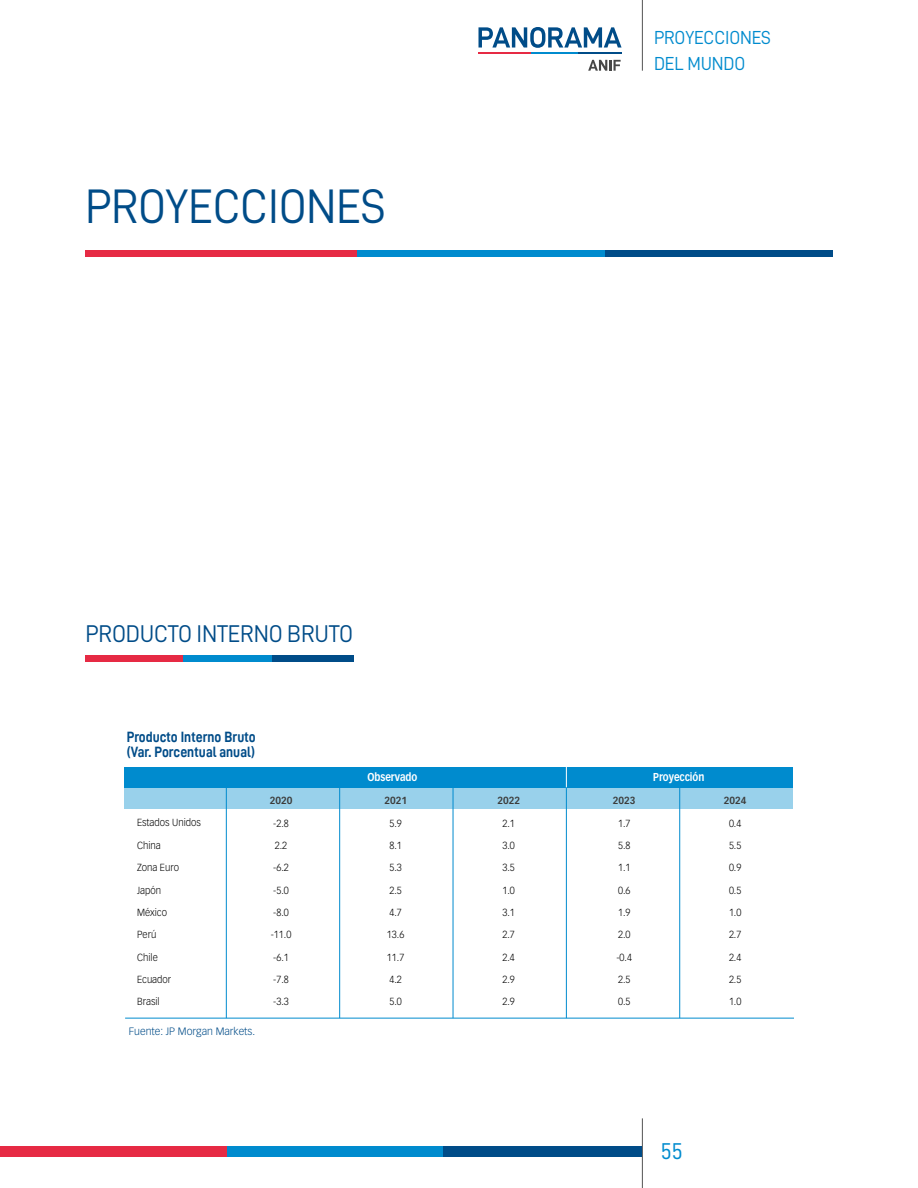
<style>
.page{position:relative;width:918px;height:1188px;background:#fff}
.page>*{position:absolute;margin:0;border:0;box-sizing:border-box;transform-origin:0 0}
.t1{font:48.6px "D DIN";letter-spacing:-.01em;color:#004c88;scale:.94 1}
.t2{font:24.3px "D DIN";letter-spacing:-.01em;color:#004c88;scale:.94 1}
.t3{font:22.95px "D DIN";color:#008bce}
.t4{font:18.9px/25.2px "D DIN";letter-spacing:-.01em;color:#008bce;scale:.94 1}
.t5{font:15px/15px "D DIN Bold";color:#004c88;scale:.9 1}
.t6{font:700 11.25px "Vectora LH";color:#fff;scale:.85 1}
.t7{font:300 10.5px "Vectora LH";color:#004c88}
.t8{font:300 10.2px/22.4px "Vectora LH";color:#000;scale:.94 1}
.t9{font:700 10.2px "Vectora LH";color:#3c3c3b;scale:.94 1}
</style>
<div class="page">
<hr style="left:642px;top:1118px;width:1px;height:70px;background:#525252">
<div style="left:226px;top:1146px;width:217px;height:10px;background:#008bce"></div>
<div style="left:443px;top:1146px;width:199px;height:10px;background:#004c88"></div>
<div style="left:0;top:1146px;width:227px;height:10px;background:#e62a44"></div>
<svg style="left:479px;top:27px;width:143px;height:21px"></svg>
<svg style="left:588px;top:60px;width:33px;height:11px"></svg>
<hr style="left:530px;top:52px;width:48px;height:2px;background:#008bce">
<hr style="left:578px;top:52px;width:44px;height:2px;background:#004c88">
<hr style="left:478px;top:52px;width:53px;height:2px;background:#e62a44">
<hr style="left:642px;top:0;width:1px;height:71px;background:#525252">
<div style="left:357px;top:250px;width:248px;height:7px;background:#008bce"></div>
<div style="left:605px;top:250px;width:228px;height:7px;background:#004c88"></div>
<div style="left:85px;top:250px;width:272px;height:7px;background:#e62a44"></div>
<div style="left:183px;top:655px;width:89px;height:7px;background:#008bce"></div>
<div style="left:272px;top:655px;width:82px;height:7px;background:#004c88"></div>
<div style="left:85px;top:655px;width:98px;height:7px;background:#e62a44"></div>
<div style="left:125px;top:767px;width:668px;height:21px;background:#008bce"></div>
<div style="left:125px;top:788px;width:668px;height:21px;background:#99d1eb"></div>
<svg style="left:566px;top:767px;width:1px;height:21px"></svg>
<hr style="left:125px;top:1018px;width:668px;height:1px;background:#008bce">
<hr style="left:226px;top:788px;width:1px;height:230px;background:#008bce">
<hr style="left:339px;top:788px;width:1px;height:230px;background:#008bce">
<hr style="left:453px;top:788px;width:1px;height:230px;background:#008bce">
<hr style="left:566px;top:788px;width:1px;height:230px;background:#008bce">
<hr style="left:679px;top:788px;width:1px;height:230px;background:#008bce">
<h1 class="t1" style="left:85px;top:180px;width:322px">PROYECCIONES</h1>
<h2 class="t2" style="left:85px;top:621px;width:286px">PRODUCTO INTERNO BRUTO</h2>
<h3 class="t5" style="left:127px;top:729px;width:145px">Producto Interno Bruto (Var. Porcentual anual)</h3>
<h3 class="t4" style="left:654px;top:25px;width:126px">PROYECCIONES<br>DEL MUNDO</h3>
<p class="t6" style="left:367px;top:771px;width:60px">Observado</p>
<p class="t6" style="left:653px;top:771px;width:62px">Proyección</p>
<p class="t8" style="left:137px;top:812px;width:69px">Estados Unidos<br>China<br>Zona Euro<br>Japón<br>México<br>Perú<br>Chile<br>Ecuador<br>Brasil</p>
<p class="t7" style="left:129px;top:1025px;width:128px">Fuente: JP Morgan Markets.</p>
<p class="t9" style="left:270px;top:794px;width:26px">2020</p>
<p class="t9" style="left:384px;top:794px;width:26px">2021</p>
<p class="t9" style="left:497px;top:794px;width:26px">2022</p>
<p class="t9" style="left:613px;top:794px;width:26px">2023</p>
<p class="t9" style="left:724px;top:794px;width:26px">2024</p>
<p class="t8" style="left:273px;top:812px;width:18px">-2.8</p>
<p class="t8" style="left:389px;top:812px;width:15px">5.9</p>
<p class="t8" style="left:503px;top:812px;width:15px">2.1</p>
<p class="t8" style="left:618px;top:812px;width:15px">1.7</p>
<p class="t8" style="left:729px;top:812px;width:15px">0.4</p>
<p class="t8" style="left:275px;top:834px;width:15px">2.2</p>
<p class="t8" style="left:389px;top:834px;width:15px">8.1</p>
<p class="t8" style="left:503px;top:834px;width:15px">3.0</p>
<p class="t8" style="left:618px;top:834px;width:15px">5.8</p>
<p class="t8" style="left:729px;top:834px;width:15px">5.5</p>
<p class="t8" style="left:273px;top:857px;width:18px">-6.2</p>
<p class="t8" style="left:389px;top:857px;width:15px">5.3</p>
<p class="t8" style="left:503px;top:857px;width:15px">3.5</p>
<p class="t8" style="left:618px;top:857px;width:15px">1.1</p>
<p class="t8" style="left:729px;top:857px;width:15px">0.9</p>
<p class="t8" style="left:273px;top:879px;width:18px">-5.0</p>
<p class="t8" style="left:389px;top:879px;width:15px">2.5</p>
<p class="t8" style="left:503px;top:879px;width:15px">1.0</p>
<p class="t8" style="left:618px;top:879px;width:15px">0.6</p>
<p class="t8" style="left:729px;top:879px;width:15px">0.5</p>
<p class="t8" style="left:273px;top:901px;width:18px">-8.0</p>
<p class="t8" style="left:389px;top:901px;width:15px">4.7</p>
<p class="t8" style="left:503px;top:901px;width:15px">3.1</p>
<p class="t8" style="left:618px;top:901px;width:15px">1.9</p>
<p class="t8" style="left:729px;top:901px;width:15px">1.0</p>
<p class="t8" style="left:271px;top:924px;width:23px">-11.0</p>
<p class="t8" style="left:387px;top:924px;width:20px">13.6</p>
<p class="t8" style="left:503px;top:924px;width:15px">2.7</p>
<p class="t8" style="left:618px;top:924px;width:15px">2.0</p>
<p class="t8" style="left:729px;top:924px;width:15px">2.7</p>
<p class="t8" style="left:273px;top:946px;width:18px">-6.1</p>
<p class="t8" style="left:387px;top:946px;width:20px">11.7</p>
<p class="t8" style="left:503px;top:946px;width:15px">2.4</p>
<p class="t8" style="left:616px;top:946px;width:18px">-0.4</p>
<p class="t8" style="left:729px;top:946px;width:15px">2.4</p>
<p class="t8" style="left:273px;top:968px;width:18px">-7.8</p>
<p class="t8" style="left:389px;top:968px;width:15px">4.2</p>
<p class="t8" style="left:503px;top:968px;width:15px">2.9</p>
<p class="t8" style="left:618px;top:968px;width:15px">2.5</p>
<p class="t8" style="left:729px;top:968px;width:15px">2.5</p>
<p class="t8" style="left:273px;top:991px;width:18px">-3.3</p>
<p class="t8" style="left:389px;top:991px;width:15px">5.0</p>
<p class="t8" style="left:503px;top:991px;width:15px">2.9</p>
<p class="t8" style="left:618px;top:991px;width:15px">0.5</p>
<p class="t8" style="left:729px;top:991px;width:15px">1.0</p>
<h3 class="t3" style="left:661px;top:1139px;width:24px">55</h3>
</div>
